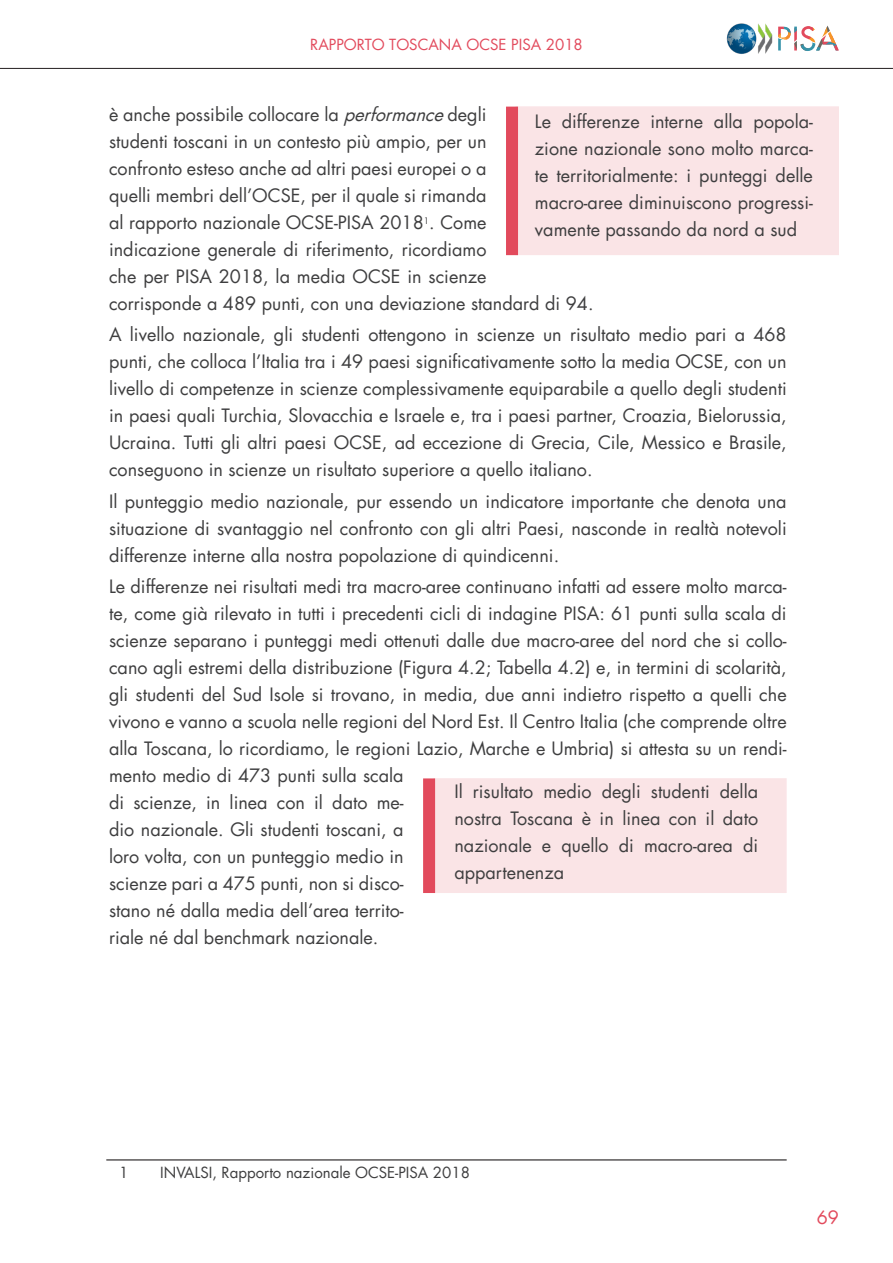
<style>
.page{position:relative;width:893px;height:1263px;background:#fff}
.page>*{position:absolute;margin:0;border:0;box-sizing:border-box;transform-origin:0 0}
.testo{font:18px/27px "Futura Std";color:#3e3e3f;text-align:justify}
.t1{font:18px "Futura Std";color:#e24a5c}
.Note_di_pagina{font:15px "Futura Std";color:#3e3e3f}
.t2{font:15px "Futura Std";color:#e24a5c}
.s1{font-style:italic}
</style>
<div class="page">
<img style="left:726px;top:23px;width:46px;height:31px">
<svg style="left:778px;top:26px;width:61px;height:25px"></svg>
<hr style="left:0;top:68px;width:893px;height:1px;background:#231f20">
<hr style="left:106px;top:1159px;width:681px;height:1px;background:#231f20">
<div style="left:506px;top:107px;width:12px;height:148px;background:#e24a5c"></div>
<div style="left:515px;top:106px;width:324px;height:149px;background:#fae4e6;border:2px solid #e24a5c"></div>
<div style="left:423px;top:778px;width:12px;height:115px;background:#e24a5c"></div>
<div style="left:433px;top:778px;width:354px;height:115px;background:#fae4e6"></div>
<p class="t2" style="left:310px;top:35px;width:274px">RAPPORTO TOSCANA OCSE PISA 2018</p>
<p class="testo" style="left:109px;top:101px;width:486px;text-align:left">è anche possibile collocare la <span class="s1">performance</span>degli<br>studenti toscani in un contesto più ampio, per un<br>confronto esteso anche ad altri paesi europei o a<br>quelli membri dell’OCSE, per il quale si rimanda<br>al rapporto nazionale OCSE-PISA 2018<sup>1</sup>. Come<br>indicazione generale di riferimento, ricordiamo<br>che per PISA 2018, la media OCSE in scienze<br>corrisponde a 489 punti, con una deviazione standard di 94.</p>
<p class="testo" style="left:109px;top:321px;width:679px">A livello nazionale, gli studenti ottengono in scienze un risultato medio pari a 468 punti, che colloca l’Italia tra i 49 paesi significativamente sotto la media OCSE, con un livello di competenze in scienze complessivamente equiparabile a quello degli studenti in paesi quali Turchia, Slovacchia e Israele e, tra i paesi partner, Croazia, Bielorussia, Ucraina. Tutti gli altri paesi OCSE, ad eccezione di Grecia, Cile, Messico e Brasile, conseguono in scienze un risultato superiore a quello italiano.</p>
<p class="testo" style="left:109px;top:488px;width:679px">Il punteggio medio nazionale, pur essendo un indicatore importante che denota una situazione di svantaggio nel confronto con gli altri Paesi, nasconde in realtà notevoli differenze interne alla nostra popolazione di quindicenni.</p>
<p class="testo" style="left:109px;top:573px;width:679px;text-align:left">Le differenze nei risultati medi tra macro-aree continuano infatti ad essere molto marca&shy;te, come già rilevato in tutti i precedenti cicli di indagine PISA: 61 punti sulla scala di scienze separano i punteggi medi ottenuti dalle due macro-aree del nord che si collo&shy;cano agli estremi della distribuzione (Figura 4.2; Tabella 4.2) e, in termini di scolarità, gli studenti del Sud Isole si trovano, in media, due anni indietro rispetto a quelli che vivono e vanno a scuola nelle regioni del Nord Est. Il Centro Italia (che comprende oltre alla Toscana, lo ricordiamo, le regioni Lazio, Marche e Umbria) si attesta su un rendi&shy;mento medio di 473 punti sulla scala<br>di scienze, in linea con il dato me-<br>dio nazionale. Gli studenti toscani, a<br>loro volta, con un punteggio medio in<br>scienze pari a 475 punti, non si disco-<br>stano né dalla media dell’area territo-<br>riale né dal benchmark nazionale.</p>
<p class="testo" style="left:535px;top:108px;width:279px">Le differenze interne alla popola&shy;zione nazionale sono molto marca&shy;te territorialmente: i punteggi delle macro-aree diminuiscono progressi&shy;vamente passando da nord a sud</p>
<p class="testo" style="left:454px;top:778px;width:305px">Il risultato medio degli studenti della nostra Toscana è in linea con il dato nazionale e quello di macro-area di appartenenza</p>
<p class="Note_di_pagina" style="left:119px;top:1163px;width:11px">1</p>
<p class="Note_di_pagina" style="left:160px;top:1163px;width:311px">INVALSI, Rapporto nazionale OCSE-PISA 2018</p>
<p class="t1" style="left:817px;top:1206px;width:24px">69</p>
</div>
